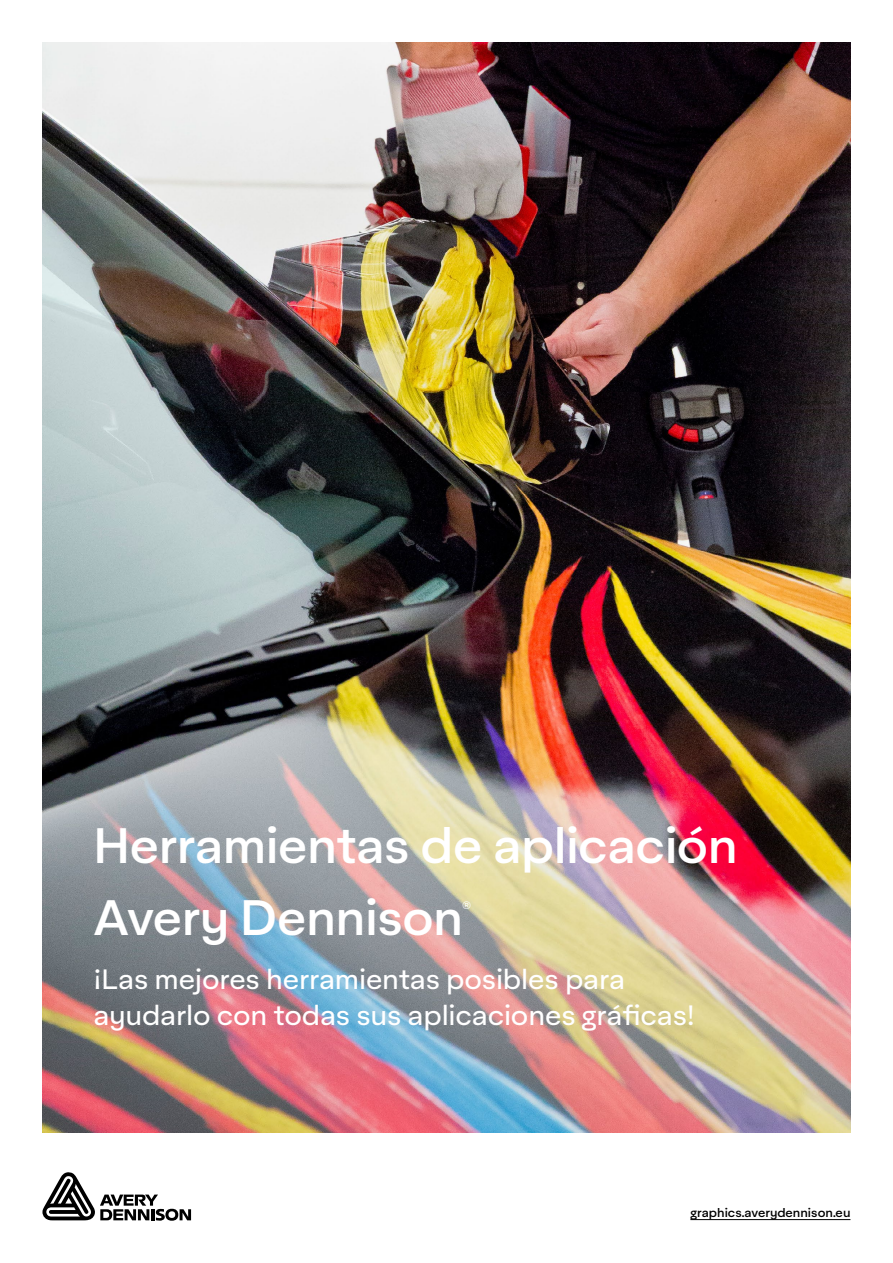
<style>
.page{position:relative;width:893px;height:1263px;background:#fff}
.page>*{position:absolute;margin:0;border:0;box-sizing:border-box;transform-origin:0 0}
.t1{font:500 48px/72px "Aktifo A";letter-spacing:-.01em;color:#fff}
.t2{font:27px/36px "Aktifo A";letter-spacing:-.005em;color:#fff}
.t3{font:500 13.05px "Aktifo A";color:#fff}
.t4{font:500 12px "Aktifo A";color:#000}
</style>
<div class="page">
<img style="left:43px;top:43px;width:807px;height:1089px">
<svg style="left:42px;top:1172px;width:149px;height:49px"></svg>
<hr style="left:690px;top:1219px;width:160px;height:1px;background:#000">
<h1 class="t1" style="left:93px;top:809px;width:646px">Herramientas de aplicación<br>Avery Dennison</h1>
<p class="t3" style="left:462px;top:898px;width:11px">®</p>
<p class="t2" style="left:93px;top:961px;width:603px">¡Las mejores herramientas posibles para ayudarlo con todas sus aplicaciones gráficas!</p>
<p class="t4" style="left:690px;top:1205px;width:162px">graphics.averydennison.eu</p>
</div>
